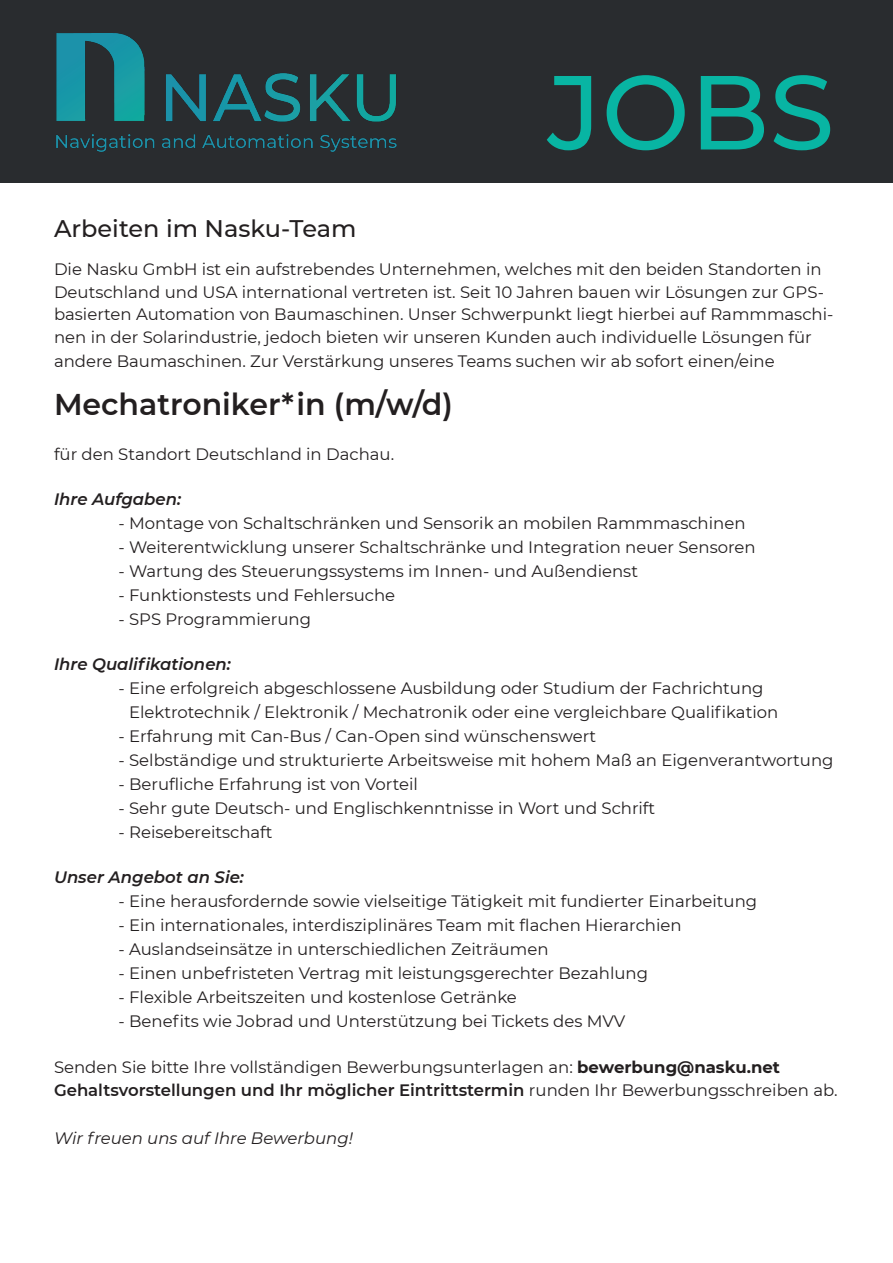
<style>
.page{position:relative;width:893px;height:1263px;background:#fff}
.page>*{position:absolute;margin:0;border:0;box-sizing:border-box;transform-origin:0 0}
.t1{font:500 105px "Montserrat";color:#08b5a3}
.t2{font:600 30px "Montserrat";color:#231f20}
.t3{font:500 24px "Montserrat";color:#231f20}
.t4{font:16.5px/22.5px "Montserrat";color:#231f20}
.t5{font:600 16.5px "Montserrat";color:#231f20}
.t6{font:italic 600 16.5px "Montserrat";color:#231f20}
.t7{font:italic 16.5px "Montserrat";color:#231f20}
.s1{font-weight:700}
.s2{font-weight:400}
</style>
<div class="page">
<div style="left:0;top:0;width:893px;height:183px;background:#292c2f"></div>
<img style="left:56px;top:34px;width:341px;height:118px">
<p class="t3" style="left:54px;top:212px;width:304px">Arbeiten im Nasku-Team</p>
<p class="t1" style="left:548px;top:39px;width:288px">JOBS</p>
<p class="t4" style="left:54px;top:258px;width:781px">Die Nasku GmbH ist ein aufstrebendes Unternehmen, welches mit den beiden Standorten in Deutschland und USA international vertreten ist. Seit 10 Jahren bauen wir Lösungen zur GPS&shy;basierten Automation von Baumaschinen. Unser Schwerpunkt liegt hierbei auf Rammmaschi&shy;nen in der Solarindustrie, jedoch bieten wir unseren Kunden auch individuelle Lösungen für</p>
<p class="t4" style="left:54px;top:349px;width:722px">andere Baumaschinen. Zur Verstärkung unseres Teams suchen wir ab sofort einen/eine</p>
<p class="t2" style="left:54px;top:383px;width:400px">Mechatroniker*in (m/w/d)</p>
<p class="t4" style="left:54px;top:442px;width:342px">für den Standort Deutschland in Dachau.</p>
<p class="t6" style="left:54px;top:487px;width:129px">Ihre Aufgaben:</p>
<p class="t4" style="left:118px;top:511px;width:629px">- Montage von Schaltschränken und Sensorik an mobilen Rammmaschinen</p>
<p class="t4" style="left:118px;top:535px;width:639px">- Weiterentwicklung unserer Schaltschränke und Integration neuer Sensoren</p>
<p class="t4" style="left:118px;top:559px;width:521px">- Wartung des Steuerungssystems im Innen- und Außendienst</p>
<p class="t4" style="left:118px;top:583px;width:278px">- Funktionstests und Fehlersuche</p>
<p class="t4" style="left:118px;top:607px;width:194px">- SPS Programmierung</p>
<p class="t6" style="left:54px;top:652px;width:178px">Ihre Qualifikationen:</p>
<p class="t4" style="left:118px;top:676px;width:647px">- Eine erfolgreich abgeschlossene Ausbildung oder Studium der Fachrichtung</p>
<p class="t4" style="left:129px;top:700px;width:651px">Elektrotechnik / Elektronik / Mechatronik oder eine vergleichbare Qualifikation</p>
<p class="t4" style="left:118px;top:724px;width:479px">- Erfahrung mit Can-Bus / Can-Open sind wünschenswert</p>
<p class="t4" style="left:118px;top:748px;width:716px">- Selbständige und strukturierte Arbeitsweise mit hohem Maß an Eigenverantwortung</p>
<p class="t4" style="left:119px;top:772px;width:301px">- Berufliche Erfahrung ist von Vorteil</p>
<p class="t4" style="left:118px;top:796px;width:538px">- Sehr gute Deutsch- und Englischkenntnisse in Wort und Schrift</p>
<p class="t4" style="left:118px;top:820px;width:156px">- Reisebereitschaft</p>
<p class="t6" style="left:54px;top:865px;width:191px">Unser Angebot an Sie:</p>
<p class="t4" style="left:118px;top:889px;width:640px">- Eine herausfordernde sowie vielseitige Tätigkeit mit fundierter Einarbeitung</p>
<p class="t4" style="left:119px;top:913px;width:565px">- Ein internationales, interdisziplinäres Team mit flachen Hierarchien</p>
<p class="t4" style="left:118px;top:937px;width:432px">- Auslandseinsätze in unterschiedlichen Zeiträumen</p>
<p class="t4" style="left:118px;top:961px;width:531px">- Einen unbefristeten Vertrag mit leistungsgerechter Bezahlung</p>
<p class="t4" style="left:118px;top:985px;width:400px">- Flexible Arbeitszeiten und kostenlose Getränke</p>
<p class="t4" style="left:119px;top:1009px;width:508px">- Benefits wie Jobrad und Unterstützung bei Tickets des MVV</p>
<p class="t4" style="left:54px;top:1056px;width:728px">Senden Sie bitte Ihre vollständigen Bewerbungsunterlagen an: <span class="s1">bewerbung@nasku.net</span></p>
<p class="t5" style="left:54px;top:1078px;width:785px">Gehaltsvorstellungen und Ihr möglicher Eintrittstermin <span class="s2">runden Ihr Bewerbungsschreiben ab.</span></p>
<p class="t7" style="left:54px;top:1127px;width:301px">Wir freuen uns auf Ihre Bewerbung!</p>
</div>
